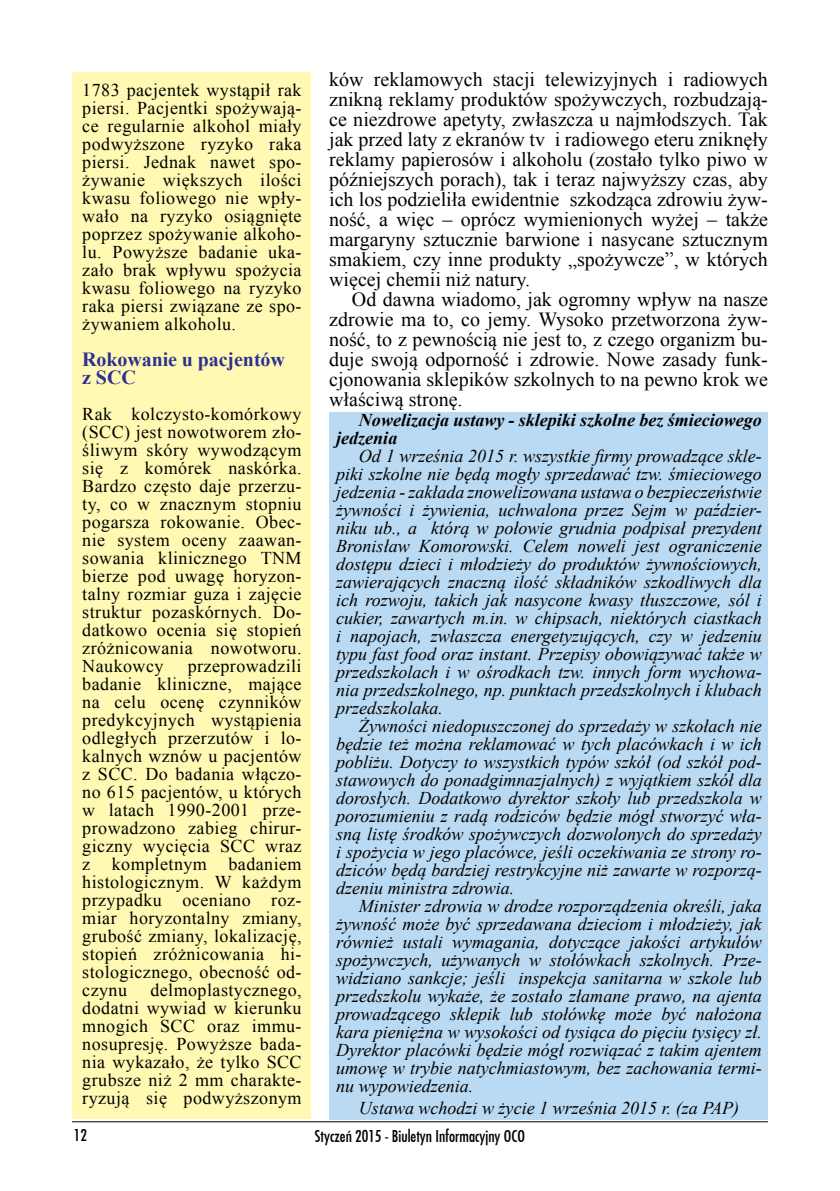
<style>
.page{position:relative;width:840px;height:1191px;background:#fff}
.page>*{position:absolute;margin:0;border:0;box-sizing:border-box;transform-origin:0 0}
.t1{font:20px/20px "Times New Roman";color:#000;text-align:justify}
.t2{font:700 20px/18px "Times New Roman";letter-spacing:-.005em;color:#2e3092}
.t3{font:italic 18px/18px "Times New Roman";color:#000;text-align:justify}
.t4{font:18px/18px "Times New Roman";letter-spacing:.025em;color:#000;text-align:justify}
.t5{font:italic 700 18px/18px "Times New Roman";color:#000}
.t6{font:16px "Fujiyama";color:#000}
</style>
<div class="page">
<hr style="left:72px;top:1121px;width:695px;height:1px;background:#000">
<div style="left:329px;top:412px;width:438px;height:708px;background:#badaf3"></div>
<div style="left:72px;top:72px;width:238px;height:1047px;background:#fff9b3"></div>
<p class="t4" style="left:82px;top:80px;width:221px">1783 pacjentek wystąpił rak piersi. Pacjentki spożywają&shy;ce regularnie alkohol miały podwyższone ryzyko raka piersi. Jednak nawet spo&shy;żywanie większych ilości kwasu foliowego nie wpły&shy;wało na ryzyko osiągnięte poprzez spożywanie alkoho&shy;lu. Powyższe badanie uka&shy;zało brak wpływu spożycia kwasu foliowego na ryzyko raka piersi związane ze spo&shy;żywaniem alkoholu.</p>
<p class="t2" style="left:82px;top:350px;width:204px">Rokowanie u pacjentów z SCC</p>
<p class="t4" style="left:82px;top:404px;width:221px">Rak kolczysto-komórkowy (SCC) jest nowotworem zło&shy;śliwym skóry wywodzącym się z komórek naskórka.<br>Bardzo często daje przerzu&shy;ty, co w znacznym stopniu pogarsza rokowanie. Obec&shy;nie system oceny zaawan&shy;sowania klinicznego TNM bierze pod uwagę horyzon&shy;talny rozmiar guza i zajęcie struktur pozaskórnych. Do&shy;datkowo ocenia się stopień zróżnicowania nowotworu.<br>Naukowcy</p>
<p class="t4" style="left:82px;top:656px;width:221px;text-indent:105px">przeprowadzili badanie kliniczne, mające na celu ocenę czynników predykcyjnych wystąpienia odległych przerzutów i lo&shy;kalnych wznów u pacjentów z SCC. Do badania włączo&shy;no 615 pacjentów, u których w latach 1990-2001 prze&shy;prowadzono zabieg chirur&shy;giczny wycięcia SCC wraz z kompletnym badaniem histologicznym. W każdym przypadku oceniano roz&shy;miar horyzontalny zmiany, grubość zmiany, lokalizację, stopień zróżnicowania hi&shy;stologicznego, obecność od&shy;czynu</p>
<p class="t4" style="left:82px;top:980px;width:221px;text-indent:68px">delmoplastycznego, dodatni wywiad w kierunku mnogich SCC oraz immu&shy;nosupresję. Powyższe bada&shy;nia wykazało, że tylko SCC grubsze niż 2 mm charakte&shy;ryzują się podwyższonym</p>
<p class="t1" style="left:329px;top:69px;width:440px">ków reklamowych stacji telewizyjnych i radiowych znikną reklamy produktów spożywczych, rozbudzają&shy;ce niezdrowe apetyty, zwłaszcza u najmłodszych. Tak jak przed laty z ekranów tv i radiowego eteru zniknęły reklamy papierosów i alkoholu (zostało tylko piwo w późniejszych porach), tak i teraz najwyższy czas, aby ich los podzieliła ewidentnie szkodząca zdrowiu żyw&shy;ność, a więc – oprócz wymienionych wyżej – także margaryny sztucznie barwione i nasycane sztucznym smakiem, czy inne produkty „spożywcze”, w których więcej chemii niż natury.</p>
<p class="t1" style="left:329px;top:289px;width:440px;text-indent:23px">Od dawna wiadomo, jak ogromny wpływ na nasze zdrowie ma to, co jemy. Wysoko przetworzona żyw&shy;ność, to z pewnością nie jest to, z czego organizm bu&shy;duje swoją odporność i zdrowie. Nowe zasady funk&shy;cjonowania sklepików szkolnych to na pewno krok we właściwą stronę.</p>
<p class="t5" style="left:336px;top:411px;width:427px;text-indent:23px">Nowelizacja ustawy - sklepiki szkolne bez śmieciowego jedzenia</p>
<p class="t3" style="left:336px;top:447px;width:427px;text-indent:23px">Od 1 września 2015 r. wszystkie firmy prowadzące skle&shy;piki szkolne nie będą mogły sprzedawać tzw. śmieciowego jedzenia - zakłada znowelizowana ustawa o bezpieczeństwie żywności i żywienia, uchwalona przez Sejm w paździer&shy;niku ub., a którą w połowie grudnia podpisał prezydent Bronisław Komorowski. Celem noweli jest ograniczenie dostępu dzieci i młodzieży do produktów żywnościowych, zawierających znaczną ilość składników szkodliwych dla ich rozwoju, takich jak nasycone kwasy tłuszczowe, sól i cukier, zawartych m.in. w chipsach, niektórych ciastkach i napojach, zwłaszcza energetyzujących, czy w jedzeniu typu fast food oraz instant. Przepisy obowiązywać także w przedszkolach i w ośrodkach tzw. innych form wychowa&shy;nia przedszkolnego, np. punktach przedszkolnych i klubach przedszkolaka.</p>
<p class="t3" style="left:336px;top:717px;width:427px;text-indent:23px">Żywności niedopuszczonej do sprzedaży w szkołach nie będzie też można reklamować w tych placówkach i w ich pobliżu. Dotyczy to wszystkich typów szkół (od szkół pod&shy;stawowych do ponadgimnazjalnych) z wyjątkiem szkół dla dorosłych. Dodatkowo dyrektor szkoły lub przedszkola w porozumieniu z radą rodziców będzie mógł stworzyć wła&shy;sną listę środków spożywczych dozwolonych do sprzedaży i spożycia w jego placówce, jeśli oczekiwania ze strony ro&shy;dziców będą bardziej restrykcyjne niż zawarte w rozporzą&shy;dzeniu ministra zdrowia.</p>
<p class="t3" style="left:336px;top:897px;width:427px;text-indent:23px">Minister zdrowia w drodze rozporządzenia określi, jaka żywność może być sprzedawana dzieciom i młodzieży, jak również ustali wymagania, dotyczące jakości artykułów spożywczych, używanych w stołówkach szkolnych. Prze&shy;widziano sankcje; jeśli inspekcja sanitarna w szkole lub przedszkolu wykaże, że zostało złamane prawo, na ajenta prowadzącego sklepik lub stołówkę może być nałożona kara pieniężna w wysokości od tysiąca do pięciu tysięcy zł.<br>Dyrektor placówki będzie mógł rozwiązać z takim ajentem umowę w trybie natychmiastowym, bez zachowania termi&shy;nu wypowiedzenia.</p>
<p class="t3" style="left:359px;top:1099px;width:381px">Ustawa wchodzi w życie 1 września 2015 r. (za PAP)</p>
<p class="t6" style="left:74px;top:1124px;width:15px">12</p>
<p class="t6" style="left:315px;top:1125px;width:211px">Styczeń 2015 - Biuletyn Informacyjny OCO</p>
</div>
